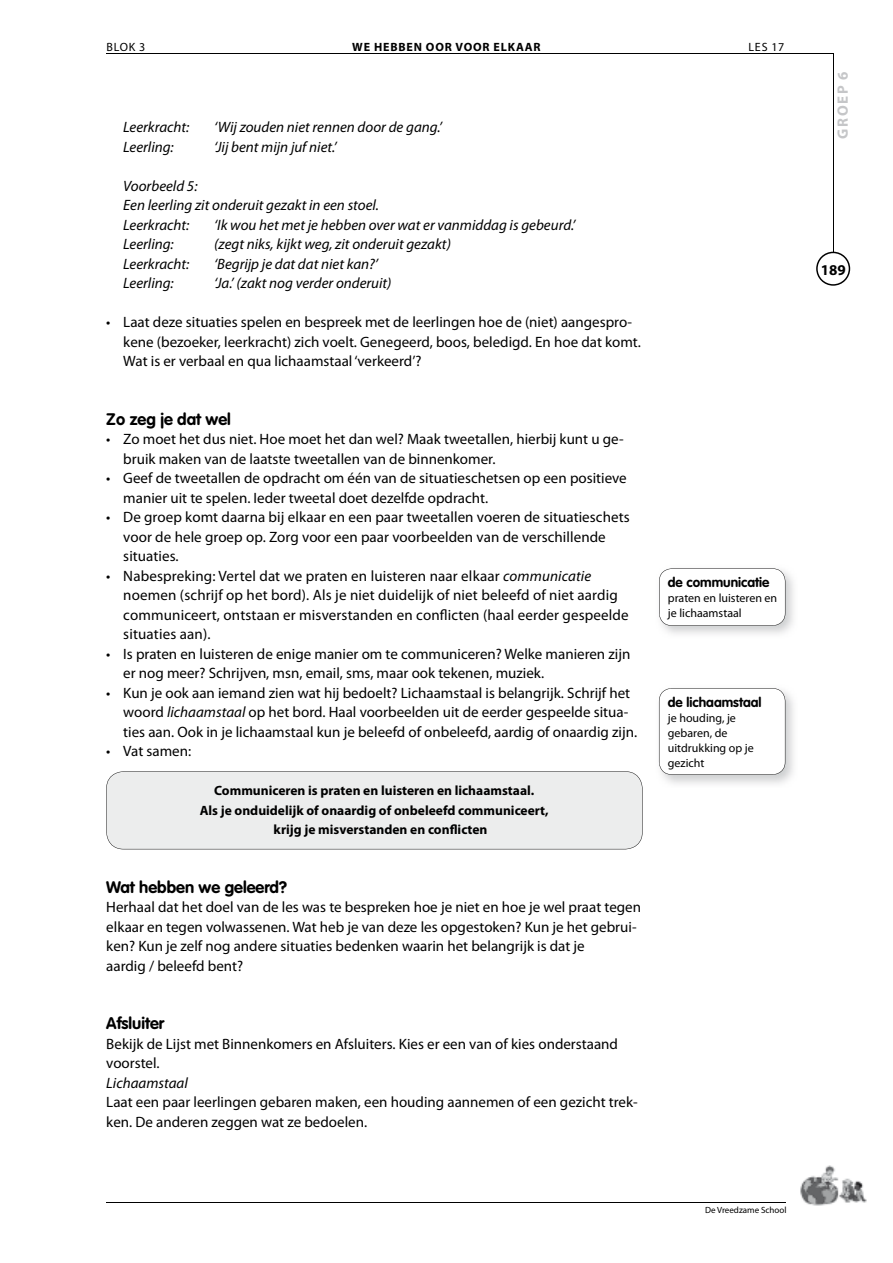
<style>
.page{position:relative;width:893px;height:1263px;background:#fff}
.page>*{position:absolute;margin:0;border:0;box-sizing:border-box;transform-origin:0 0}
.t1{font:700 16.5px "VAG Rounded Std";color:#000}
.t2{font:15px/19.5px "Myriad Pro";color:#000}
.t3{font:italic 15px/19.5px "Myriad Pro";color:#000}
.t4{font:700 15px "Myriad Pro";letter-spacing:.105em;color:#c5c6c8}
.t5{font:700 15px "Myriad Pro";color:#000}
.t6{font:700 13.5px "Myriad Pro";color:#000}
.t7{font:700 13.5px "VAG Rounded Std";color:#000}
.t8{font:12px/15px "Myriad Pro";color:#000}
.t9{font:700 12px "Myriad Pro";letter-spacing:.07em;color:#000}
.t10{font:9px "Myriad Pro";color:#000}
.s1{font-style:italic}
</style>
<div class="page">
<hr style="left:106px;top:1202px;width:680px;height:1px;background:#000">
<svg style="left:816px;top:252px;width:34px;height:34px"></svg>
<hr style="left:106px;top:53px;width:727px;height:1px;background:#000">
<hr style="left:833px;top:53px;width:1px;height:199px;background:#000">
<img style="left:800px;top:1165px;width:67px;height:41px">
<div style="left:106px;top:771px;width:537px;height:78px;background:#eceded"></div>
<img style="left:663px;top:572px;width:131px;height:62px">
<svg style="left:659px;top:568px;width:126px;height:58px"></svg>
<img style="left:658px;top:692px;width:136px;height:92px">
<svg style="left:659px;top:688px;width:126px;height:87px"></svg>
<p class="t8" style="left:106px;top:39px;width:41px">Blok 3</p>
<p class="t9" style="left:352px;top:39px;width:190px">We hebben oor voor elkaar</p>
<p class="t8" style="left:748px;top:39px;width:37px">leS 17</p>
<p class="t3" style="left:123px;top:117px;width:68px">Leerkracht:</p>
<p class="t3" style="left:214px;top:117px;width:229px">‘Wij zouden niet rennen door de gang.’</p>
<p class="t3" style="left:123px;top:136px;width:52px">Leerling:</p>
<p class="t3" style="left:214px;top:136px;width:124px">‘Jij bent mijn juf niet.’</p>
<p class="t3" style="left:123px;top:175px;width:257px">Voorbeeld 5:<br>Een leerling zit onderuit gezakt in een stoel.<br>Leerkracht:</p>
<p class="t3" style="left:214px;top:214px;width:363px">‘Ik wou het met je hebben over wat er vanmiddag is gebeurd.’</p>
<p class="t3" style="left:123px;top:234px;width:52px">Leerling:</p>
<p class="t3" style="left:214px;top:234px;width:238px">(zegt niks, kijkt weg, zit onderuit gezakt)</p>
<p class="t3" style="left:123px;top:253px;width:68px">Leerkracht:</p>
<p class="t3" style="left:214px;top:253px;width:165px">‘Begrijp je dat dat niet kan?’</p>
<p class="t3" style="left:123px;top:273px;width:52px">Leerling:</p>
<p class="t3" style="left:214px;top:273px;width:179px">‘Ja.’ (zakt nog verder onderuit)</p>
<p class="t2" style="left:123px;top:312px;width:519px;text-indent:-17px">• laat deze situaties spelen en bespreek met de leerlingen hoe de (niet) aangespro&shy;kene (bezoeker, leerkracht) zich voelt. Genegeerd, boos, beledigd. en hoe dat komt.<br>Wat is er verbaal en qua lichaamstaal ‘verkeerd’?</p>
<p class="t1" style="left:106px;top:409px;width:126px">Zo zeg je dat wel</p>
<p class="t2" style="left:123px;top:429px;width:502px;text-indent:-17px">• Zo moet het dus niet. Hoe moet het dan wel? Maak tweetallen, hierbij kunt u ge&shy;bruik maken van de laatste tweetallen van de binnenkomer.</p>
<p class="t2" style="left:123px;top:468px;width:505px;text-indent:-17px">• Geef de tweetallen de opdracht om één van de situatieschetsen op een positieve manier uit te spelen. Ieder tweetal doet dezelfde opdracht.</p>
<p class="t2" style="left:123px;top:507px;width:508px;text-indent:-17px">• De groep komt daarna bij elkaar en een paar tweetallen voeren de situatieschets voor de hele groep op. Zorg voor een paar voorbeelden van de verschillende situaties.</p>
<p class="t2" style="left:123px;top:565px;width:507px;text-indent:-17px">• Nabespreking: Vertel dat we praten en luisteren naar elkaar <span class="s1">communicatie </span>noemen (schrijf op het bord). Als je niet duidelijk of niet beleefd of niet aardig communiceert, ontstaan er misverstanden en conflicten (haal eerder gespeelde situaties aan).</p>
<p class="t2" style="left:123px;top:643px;width:509px;text-indent:-17px">• Is praten en luisteren de enige manier om te communiceren? Welke manieren zijn er nog meer? Schrijven, msn, email, sms, maar ook tekenen, muziek.</p>
<p class="t2" style="left:123px;top:682px;width:515px;text-indent:-17px">• kun je ook aan iemand zien wat hij bedoelt? lichaamstaal is belangrijk. Schrijf het woord <span class="s1">lichaamstaal</span> op het bord. Haal voorbeelden uit de eerder gespeelde situa&shy;ties aan. ook in je lichaamstaal kun je beleefd of onbeleefd, aardig of onaardig zijn.</p>
<p class="t2" style="left:106px;top:741px;width:86px">• Vat samen:</p>
<p class="t6" style="left:214px;top:782px;width:322px">Communiceren is praten en luisteren en lichaamstaal.</p>
<p class="t6" style="left:200px;top:801px;width:350px">als je onduidelijk of onaardig of onbeleefd communiceert,</p>
<p class="t6" style="left:274px;top:821px;width:215px">krijg je misverstanden en conflicten</p>
<p class="t1" style="left:106px;top:877px;width:182px">Wat hebben we geleerd?</p>
<p class="t2" style="left:106px;top:897px;width:536px">Herhaal dat het doel van de les was te bespreken hoe je niet en hoe je wel praat tegen elkaar en tegen volwassenen. Wat heb je van deze les opgestoken? kun je het gebrui&shy;ken? kun je zelf nog andere situaties bedenken waarin het belangrijk is dat je<br>aardig / beleefd bent?</p>
<p class="t1" style="left:106px;top:1014px;width:60px">Afsluiter</p>
<p class="t2" style="left:106px;top:1033px;width:513px">Bekijk de lijst met Binnenkomers en Afsluiters. kies er een van of kies onderstaand voorstel.</p>
<p class="t3" style="left:106px;top:1072px;width:83px">Lichaamstaal</p>
<p class="t2" style="left:106px;top:1092px;width:533px">laat een paar leerlingen gebaren maken, een houding aannemen of een gezicht trek&shy;ken. De anderen zeggen wat ze bedoelen.</p>
<p class="t7" style="left:668px;top:575px;width:103px">de communicatie</p>
<p class="t8" style="left:668px;top:591px;width:111px">praten en luisteren en je lichaamstaal</p>
<p class="t7" style="left:668px;top:694px;width:95px">de lichaamstaal</p>
<p class="t8" style="left:668px;top:710px;width:87px">je houding, je gebaren, de uitdrukking op je gezicht</p>
<p class="t10" style="left:705px;top:1205px;width:83px">De Vreedzame School</p>
<p class="t4" style="left:833px;top:139px;width:68px;rotate:-90deg">Groep 6</p>
<p class="t5" style="left:821px;top:260px;width:26px">189</p>
</div>
